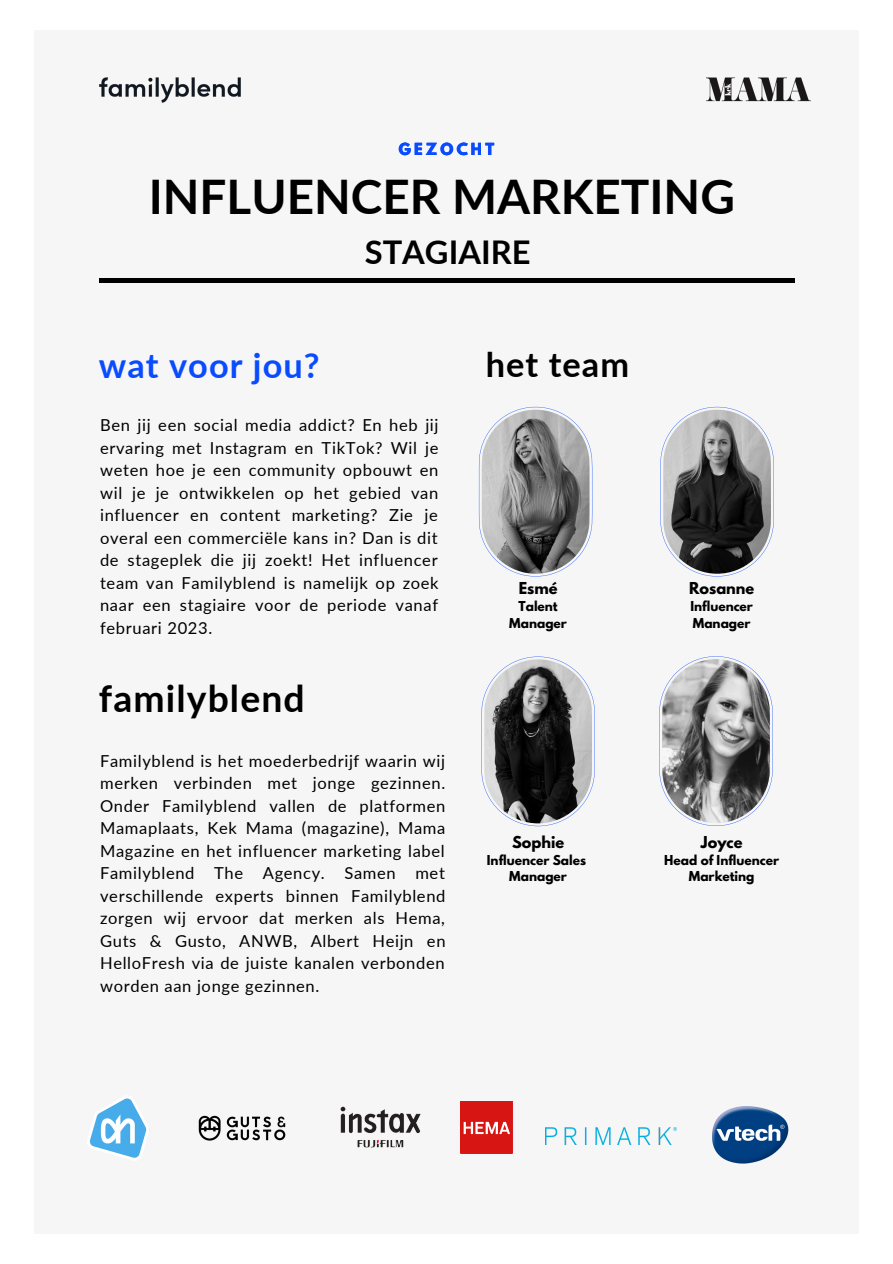
<style>
.page{position:relative;width:893px;height:1264px;background:#fff}
.page>*{position:absolute;margin:0;border:0;box-sizing:border-box;transform-origin:0 0}
.t1{font:700 47.7px "Lato";color:#000}
.t2{font:700 37.35px "Lato";letter-spacing:.03em;color:#000}
.t3{font:700 34.35px "Lato";letter-spacing:.03em;color:#094bff}
.t4{font:700 34.35px "Lato";letter-spacing:.03em;color:#000}
.t5{font:700 32.7px "Lato";color:#000}
.t6{font:16.5px/22.5px "Lato";letter-spacing:.04em;color:#000;text-align:justify}
.t7{font:700 14.7px "League Spartan";letter-spacing:.22em;color:#094bff}
.t8{font:700 14.55px "League Spartan";color:#000}
.t9{font:700 12.15px/16.4px "League Spartan";color:#000;text-align:center}
</style>
<div class="page">
<div style="left:34px;top:30px;width:824px;height:1203px;background:#f6f6f6"></div>
<div style="left:99px;top:278px;width:695px;height:5px;background:#000"></div>
<img style="left:99px;top:77px;width:142px;height:26px">
<img style="left:706px;top:77px;width:104px;height:25px">
<svg style="left:478px;top:407px;width:114px;height:169px"></svg>
<img style="left:481px;top:410px;width:108px;height:163px">
<svg style="left:660px;top:407px;width:114px;height:169px"></svg>
<img style="left:663px;top:410px;width:108px;height:163px">
<svg style="left:481px;top:656px;width:114px;height:170px"></svg>
<img style="left:484px;top:659px;width:108px;height:164px">
<svg style="left:659px;top:656px;width:113px;height:170px"></svg>
<img style="left:662px;top:659px;width:108px;height:164px">
<img style="left:90px;top:1098px;width:60px;height:60px">
<img style="left:460px;top:1101px;width:52px;height:52px">
<img style="left:198px;top:1115px;width:88px;height:26px">
<img style="left:545px;top:1127px;width:131px;height:17px">
<img style="left:712px;top:1106px;width:77px;height:58px">
<img style="left:340px;top:1106px;width:81px;height:42px">
<p class="t7" style="left:399px;top:141px;width:97px">GEZOCHT</p>
<h1 class="t1" style="left:149px;top:167px;width:587px">INFLUENCER MARKETING</h1>
<h3 class="t5" style="left:365px;top:231px;width:167px">STAGIAIRE</h3>
<h3 class="t3" style="left:99px;top:344px;width:222px">wat voor jou?</h3>
<p class="t6" style="left:100px;top:413px;width:340px">Ben jij een social media addict? En heb jij ervaring met Instagram en TikTok? Wil je weten hoe je een community opbouwt en wil je je ontwikkelen op het gebied van influencer en content marketing? Zie je overal een commerciële kans in? Dan is dit de stageplek die jij zoekt! Het influencer team van Familyblend is namelijk op zoek naar een stagiaire voor de periode vanaf februari 2023.</p>
<h2 class="t2" style="left:99px;top:675px;width:207px">familyblend</h2>
<p class="t6" style="left:100px;top:749px;width:347px">Familyblend is het moederbedrijf waarin wij merken verbinden met jonge gezinnen.<br>Onder Familyblend vallen de platformen Mamaplaats, Kek Mama (magazine), Mama Magazine en het influencer marketing label Familyblend The Agency. Samen met verschillende experts binnen Familyblend zorgen wij ervoor dat merken als Hema, Guts &amp; Gusto, ANWB, Albert Heijn en HelloFresh via de juiste kanalen verbonden worden aan jonge gezinnen.</p>
<h3 class="t4" style="left:486px;top:343px;width:145px">het team</h3>
<p class="t8" style="left:518px;top:580px;width:40px">Esmé</p>
<p class="t9" style="left:509px;top:599px;width:59px">Talent<br>Manager</p>
<p class="t8" style="left:689px;top:580px;width:67px">Rosanne</p>
<p class="t9" style="left:690px;top:599px;width:64px;text-align:left">Influencer<br>Manager</p>
<p class="t8" style="left:512px;top:834px;width:54px">Sophie</p>
<p class="t9" style="left:487px;top:853px;width:101px">Influencer Sales<br>Manager</p>
<p class="t8" style="left:701px;top:834px;width:43px">Joyce</p>
<p class="t9" style="left:664px;top:853px;width:116px">Head of Influencer<br>Marketing</p>
</div>
